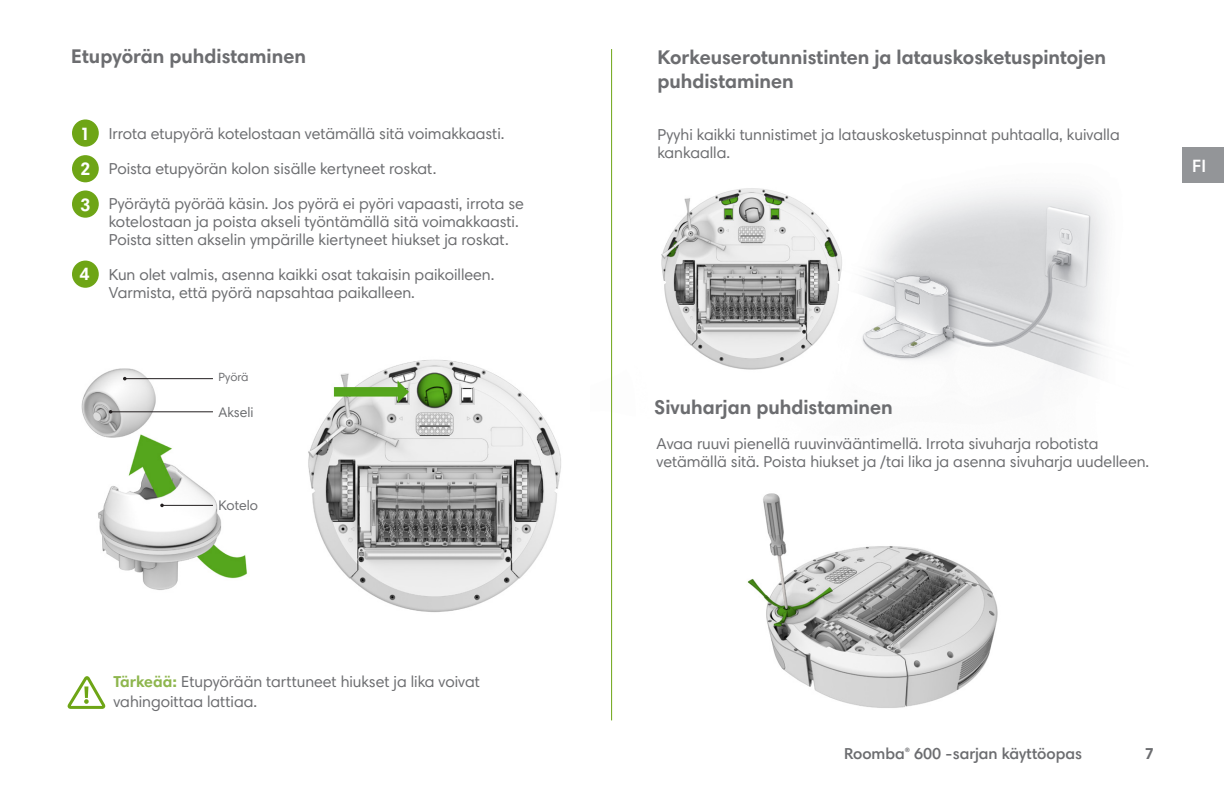
<style>
.page{position:relative;width:1224px;height:792px;background:#fff}
.page>*{position:absolute;margin:0;border:0;box-sizing:border-box;transform-origin:0 0}
.Subheads{font:700 20px/24px "Harmonia Sans Std";color:#6c6d70}
.Chart_Copy{font:700 18px "Harmonia Sans Std";color:#fff}
.t1{font:600 18px "Harmonia Sans Std";color:#fff}
.Body_Copy{font:16px/18px "Harmonia Sans Std";color:#6c6d70}
.Secondary_Bullets{font:16px/20px "Harmonia Sans Std";color:#6c6d70}
.t2{font:600 16px "Harmonia Sans Std";color:#6c6d70}
.t3{font:700 16px "Harmonia Sans Std";color:#6c6d70}
.drawing_label{font:14px "Harmonia Sans Std";color:#6c6d70}
.drawing_label-2{font:12px "Harmonia Sans Std";color:#6c6d70}
.s1{font-weight:700;color:#8eb64e}
</style>
<div class="page">
<div style="left:1182px;top:147px;width:42px;height:36px;background:#939598"></div>
<img style="left:612px;top:102px;width:493px;height:396px">
<div style="left:722px;top:112px;width:409px;height:78px;background:#fff"></div>
<img style="left:81px;top:368px;width:166px;height:222px">
<img style="left:639px;top:444px;width:466px;height:264px">
<hr style="left:611px;top:49px;width:1px;height:671px;background:#6ea516">
<div style="left:72px;top:119px;width:27px;height:28px;background:#6ea516;border-radius:50%"></div>
<div style="left:72px;top:155px;width:27px;height:27px;background:#6ea516;border-radius:50%"></div>
<div style="left:72px;top:190px;width:27px;height:28px;background:#6ea516;border-radius:50%"></div>
<hr style="left:125px;top:378px;width:88px;height:1px;background:#231f20">
<hr style="left:111px;top:411px;width:102px;height:1px;background:#231f20">
<hr style="left:162px;top:505px;width:51px;height:1px;background:#231f20">
<svg style="left:68px;top:676px;width:37px;height:33px"></svg>
<div style="left:72px;top:261px;width:27px;height:27px;background:#6ea516;border-radius:50%"></div>
<img style="left:308px;top:359px;width:253px;height:253px">
<p class="Subheads" style="left:71px;top:44px;width:236px">Etupyörän puhdistaminen</p>
<p class="Chart_Copy" style="left:80px;top:122px;width:12px">1</p>
<p class="Chart_Copy" style="left:80px;top:158px;width:12px">2</p>
<p class="Chart_Copy" style="left:80px;top:193px;width:12px">3</p>
<p class="Chart_Copy" style="left:80px;top:263px;width:12px">4</p>
<p class="Body_Copy" style="left:109px;top:125px;width:397px">Irrota etupyörä kotelostaan vetämällä sitä voimakkaasti.</p>
<p class="Body_Copy" style="left:109px;top:160px;width:329px">Poista etupyörän kolon sisälle kertyneet roskat.</p>
<p class="Body_Copy" style="left:109px;top:195px;width:417px">Pyöräytä pyörää käsin. Jos pyörä ei pyöri vapaasti, irrota se kotelostaan ja poista akseli työntämällä sitä voimakkaasti.<br>Poista sitten akselin ympärille kiertyneet hiukset ja roskat.</p>
<p class="Body_Copy" style="left:109px;top:266px;width:387px">Kun olet valmis, asenna kaikki osat takaisin paikoilleen.<br>Varmista, että pyörä napsahtaa paikalleen.</p>
<p class="drawing_label-2" style="left:218px;top:370px;width:31px">Pyörä</p>
<p class="drawing_label" style="left:218px;top:404px;width:37px">Akseli</p>
<p class="drawing_label" style="left:218px;top:497px;width:41px">Kotelo</p>
<p class="Secondary_Bullets" style="left:113px;top:672px;width:368px"><span class="s1">Tärkeää:</span> Etupyörään tarttuneet hiukset ja lika voivat vahingoittaa lattiaa.</p>
<p class="Subheads" style="left:657px;top:44px;width:450px">Korkeuserotunnistinten ja latauskosketuspintojen puhdistaminen</p>
<p class="Body_Copy" style="left:657px;top:125px;width:464px">Pyyhi kaikki tunnistimet ja latauskosketuspinnat puhtaalla, kuivalla kankaalla.</p>
<p class="t1" style="left:1192px;top:155px;width:15px">FI</p>
<p class="Subheads" style="left:654px;top:395px;width:240px">Sivuharjan puhdistaminen</p>
<p class="Body_Copy" style="left:657px;top:434px;width:494px">Avaa ruuvi pienellä ruuvinvääntimellä. Irrota sivuharja robotista vetämällä sitä. Poista hiukset ja /tai lika ja asenna sivuharja uudelleen.</p>
<p class="t2" style="left:844px;top:743px;width:239px">Roomba<sup>®</sup> 600 -sarjan käyttöopas</p>
<p class="t3" style="left:1145px;top:743px;width:11px">7</p>
</div>
